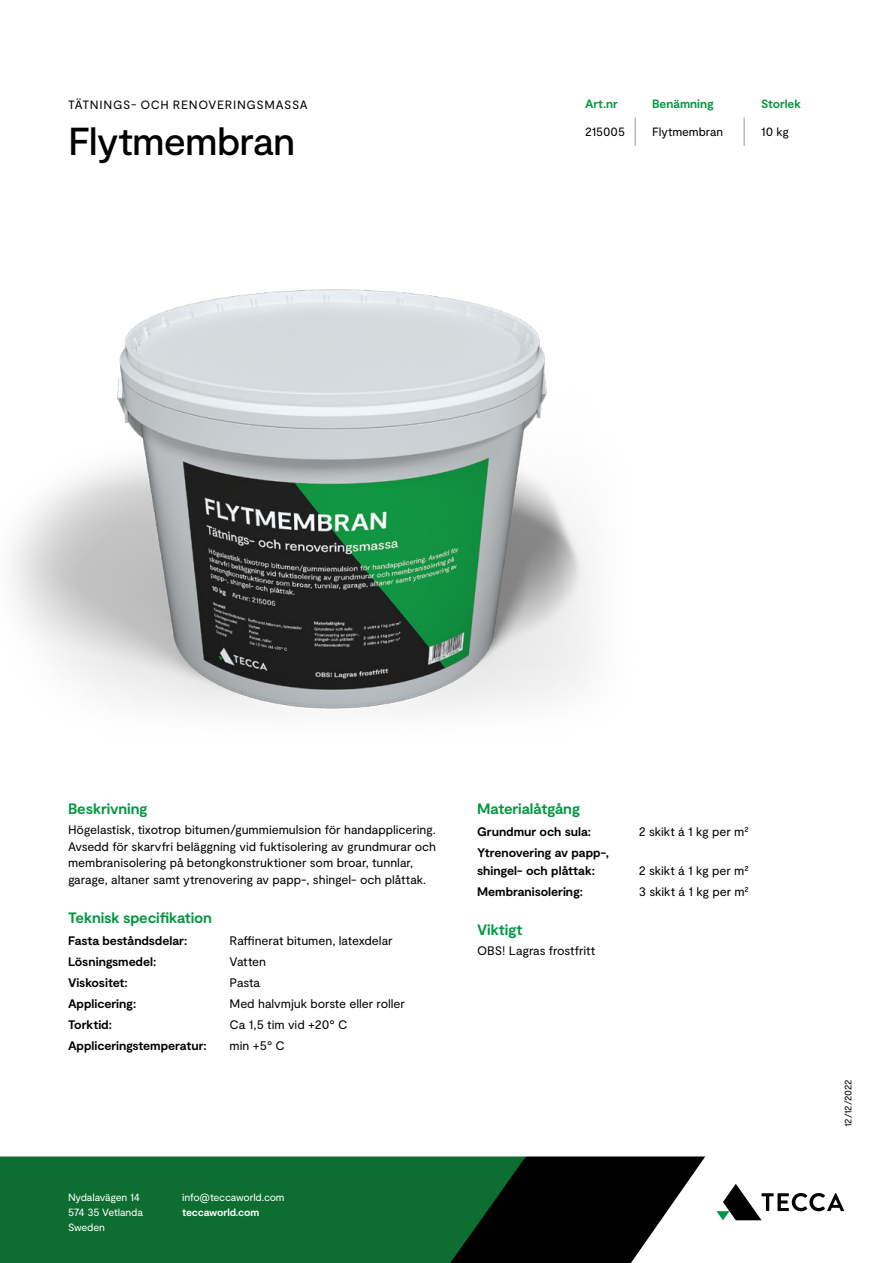
<style>
.page{position:relative;width:893px;height:1263px;background:#fff}
.page>*{position:absolute;margin:0;border:0;box-sizing:border-box;transform-origin:0 0}
.t1{font:500 39px "Moderat";letter-spacing:-.025em;color:#000}
.t2{font:700 15px "Moderat";letter-spacing:-.01em;color:#009641}
.t3{font:12.3px/16.5px "Moderat";letter-spacing:-.005em;color:#000}
.t4{font:700 12.3px/18px "Moderat";letter-spacing:-.005em;color:#000}
.t5{font:12px "Moderat";letter-spacing:.045em;color:#000}
.t6{font:700 12px "Moderat";letter-spacing:-.005em;color:#009641}
.t7{font:12px "Moderat";letter-spacing:-.005em;color:#000}
.t8{font:10.5px/15px "Moderat";letter-spacing:-.02em;color:#fff}
.t9{font:700 10.5px "Moderat";letter-spacing:-.02em;color:#fff}
.t10{font:9.3px "Moderat";color:#000}
</style>
<div class="page">
<div style="left:0;top:1156px;width:450px;height:107px;background:#0e6d31"></div>
<svg style="left:450px;top:1156px;width:255px;height:107px;background:#27352c"></svg>
<svg style="left:716px;top:1184px;width:128px;height:36px"></svg>
<svg style="left:635px;top:117px;width:1px;height:29px"></svg>
<svg style="left:744px;top:117px;width:1px;height:29px"></svg>
<img style="left:13px;top:289px;width:577px;height:422px">
<p class="t5" style="left:68px;top:97px;width:241px">TÄTNINGS- OCH RENOVERINGSMASSA</p>
<h1 class="t1" style="left:68px;top:119px;width:229px">Flytmembran</h1>
<p class="t6" style="left:585px;top:97px;width:34px">Art.nr</p>
<p class="t6" style="left:652px;top:97px;width:63px">Benämning</p>
<p class="t6" style="left:761px;top:97px;width:41px">Storlek</p>
<p class="t5" style="left:585px;top:125px;width:42px">215005</p>
<p class="t7" style="left:652px;top:125px;width:72px">Flytmembran</p>
<p class="t5" style="left:761px;top:125px;width:29px">10 kg</p>
<p class="t2" style="left:68px;top:800px;width:81px">Beskrivning</p>
<p class="t3" style="left:68px;top:822px;width:370px">Högelastisk, tixotrop bitumen/gummiemulsion för handapplicering.<br>Avsedd för skarvfri beläggning vid fuktisolering av grundmurar och membranisolering på betongkonstruktioner som broar, tunnlar, garage, altaner samt ytrenovering av papp-, shingel- och plåttak.</p>
<p class="t2" style="left:68px;top:909px;width:145px">Teknisk specifikation</p>
<p class="t4" style="left:68px;top:932px;width:121px">Fasta beståndsdelar:</p>
<p class="t3" style="left:230px;top:933px;width:165px">Raffinerat bitumen, latexdelar</p>
<p class="t4" style="left:68px;top:953px;width:90px">Lösningsmedel:</p>
<p class="t3" style="left:230px;top:954px;width:38px">Vatten</p>
<p class="t4" style="left:68px;top:974px;width:61px">Viskositet:</p>
<p class="t3" style="left:230px;top:975px;width:32px">Pasta</p>
<p class="t4" style="left:68px;top:995px;width:70px">Applicering:</p>
<p class="t3" style="left:230px;top:995px;width:177px">Med halvmjuk borste eller roller</p>
<p class="t4" style="left:68px;top:1016px;width:45px">Torktid:</p>
<p class="t3" style="left:230px;top:1016px;width:119px">Ca 1,5 tim vid +20° C</p>
<p class="t4" style="left:68px;top:1037px;width:140px">Appliceringstemperatur:</p>
<p class="t3" style="left:230px;top:1037px;width:57px">min +5° C</p>
<p class="t2" style="left:477px;top:800px;width:105px">Materialåtgång</p>
<p class="t4" style="left:477px;top:823px;width:116px">Grundmur och sula:</p>
<p class="t3" style="left:639px;top:824px;width:111px">2 skikt á 1 kg per m²</p>
<p class="t4" style="left:477px;top:844px;width:134px">Ytrenovering av papp-, shingel- och plåttak:</p>
<p class="t3" style="left:639px;top:863px;width:111px">2 skikt á 1 kg per m²</p>
<p class="t4" style="left:477px;top:883px;width:107px">Membranisolering:</p>
<p class="t3" style="left:639px;top:884px;width:112px">3 skikt á 1 kg per m²</p>
<p class="t2" style="left:477px;top:920px;width:47px">Viktigt</p>
<p class="t3" style="left:477px;top:943px;width:120px">OBS! Lagras frostfritt</p>
<p class="t8" style="left:68px;top:1190px;width:76px">Nydalavägen 14<br>574 35 Vetlanda<br>Sweden</p>
<p class="t8" style="left:182px;top:1190px;width:104px">info@teccaworld.com</p>
<p class="t9" style="left:182px;top:1206px;width:78px">teccaworld.com</p>
<p class="t10" style="left:843px;top:1127px;width:49px;rotate:-90deg">12/12/2022</p>
</div>
